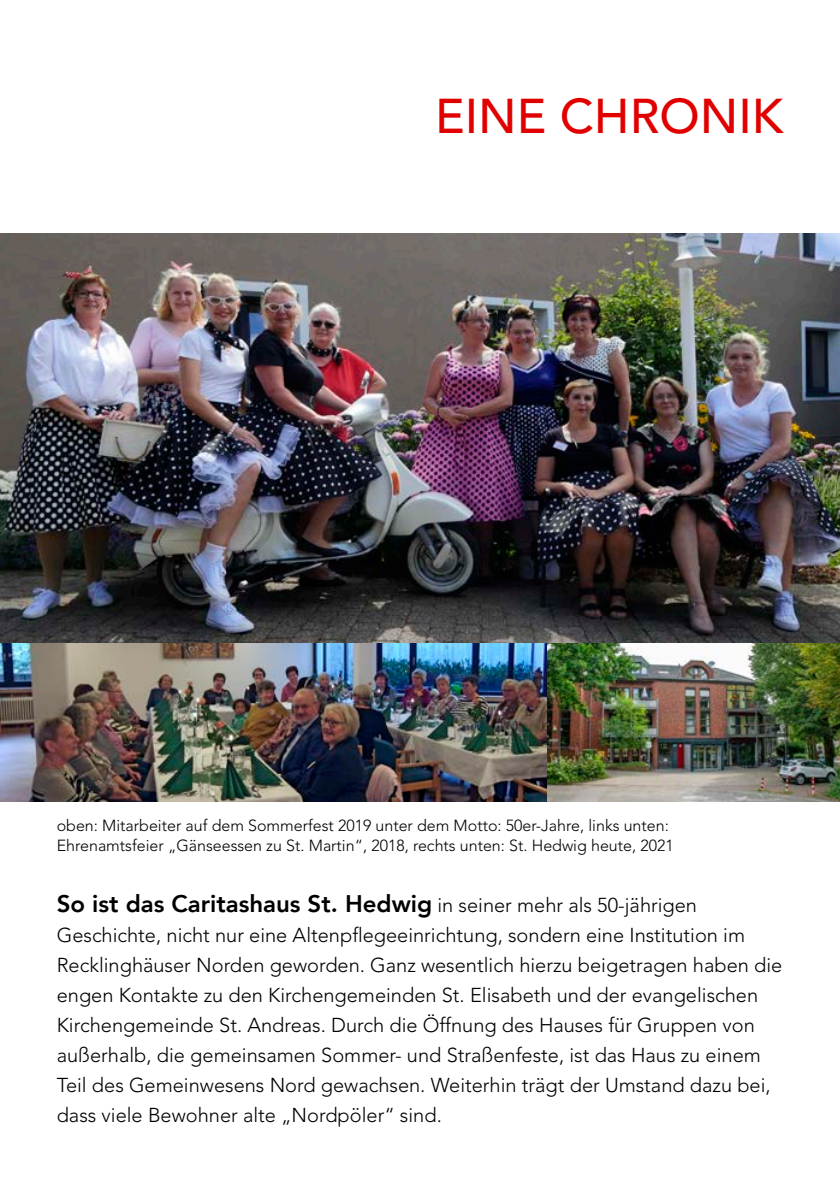
<style>
.page{position:relative;width:840px;height:1191px;background:#fff}
.page>*{position:absolute;margin:0;border:0;box-sizing:border-box;transform-origin:0 0}
.t1{font:500 48.4px "Avenir LT Std";color:#e10000}
.t2{font:800 24px "Avenir LT Com";color:#000}
.t3{font:300 20px/30px "Avenir LT Std";color:#000}
.t4{font:300 16px/20.8px "Avenir LT Std";color:#000}
.s1{font-family:"Avenir LT Std";font-weight:300;font-size:20px}
</style>
<div class="page">
<img style="left:0;top:642px;width:547px;height:159px">
<img style="left:547px;top:642px;width:292px;height:159px">
<img style="left:0;top:233px;width:839px;height:409px">
<h1 class="t1" style="left:435px;top:88px;width:349px">EINE CHRONIK</h1>
<p class="t4" style="left:57px;top:815px;width:618px">oben: Mitarbeiter auf dem Sommerfest 2019 unter dem Motto: 50er-Jahre, links unten:<br>Ehrenamtsfeier „Gänseessen zu St. Martin“, 2018, rechts unten: St. Hedwig heute, 2021</p>
<p class="t2" style="left:57px;top:889px;width:641px">So ist das Caritashaus St. Hedwig <span class="s1">in seiner mehr als 50-jährigen</span></p>
<p class="t3" style="left:57px;top:920px;width:726px">Geschichte, nicht nur eine Altenpflegeeinrichtung, sondern eine Institution im Recklinghäuser Norden geworden. Ganz wesentlich hierzu beigetragen haben die engen Kontakte zu den Kirchengemeinden St. Elisabeth und der evangelischen Kirchengemeinde St. Andreas. Durch die Öffnung des Hauses für Gruppen von außerhalb, die gemeinsamen Sommer- und Straßenfeste, ist das Haus zu einem Teil des Gemeinwesens Nord gewachsen. Weiterhin trägt der Umstand dazu bei, dass viele Bewohner alte „Nordpöler“ sind.</p>
</div>
